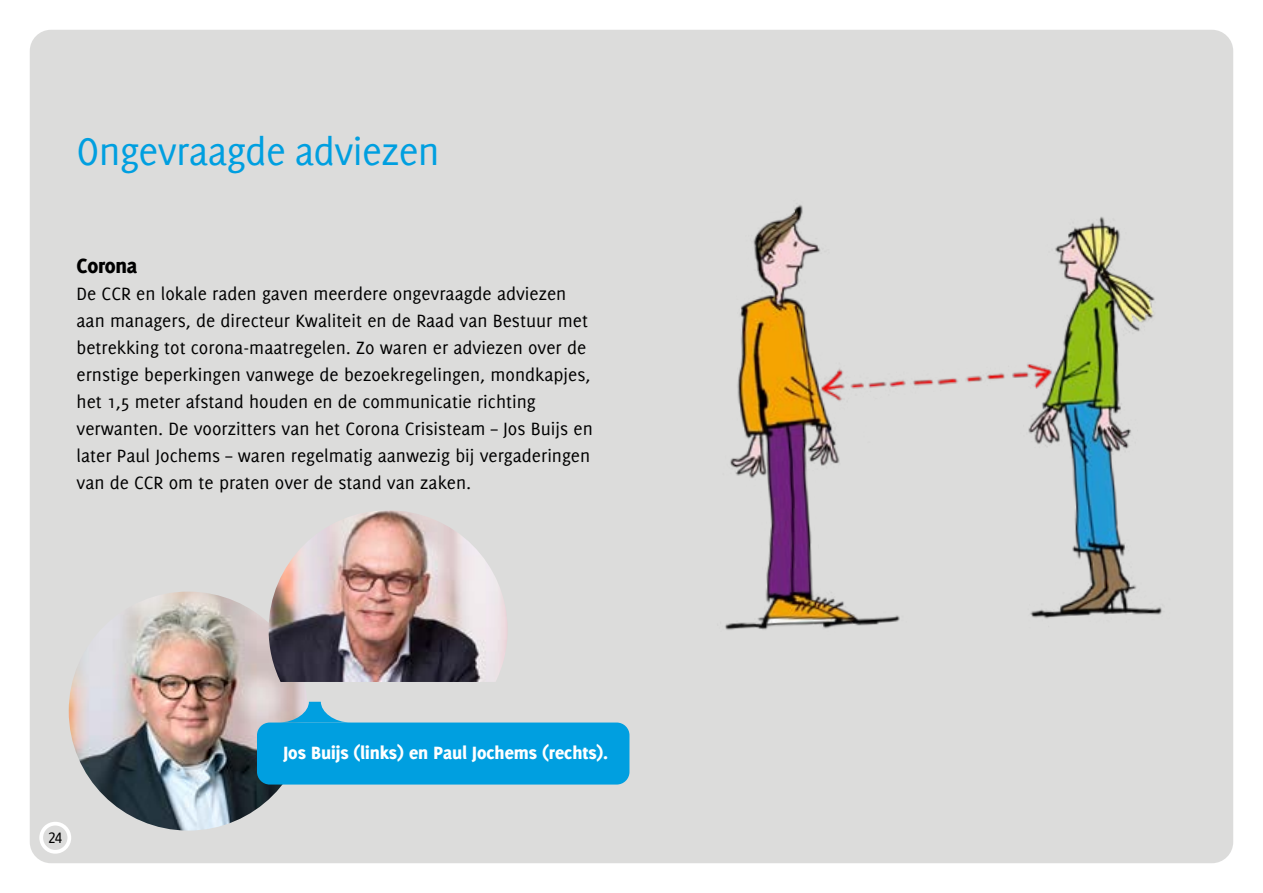
<style>
.page{position:relative;width:1263px;height:893px;background:#fff}
.page>*{position:absolute;margin:0;border:0;box-sizing:border-box;transform-origin:0 0}
.t1{font:42px "Delicious";letter-spacing:-.015em;color:#009fe0}
.t2{font:800 22.5px "Delicious";letter-spacing:-.015em;color:#000}
.t3{font:19.5px/27px "Delicious";color:#000}
.t4{font:800 19.5px "Delicious";color:#fff}
.t5{font:16.5px "Delicious Small Caps";color:#000}
</style>
<div class="page">
<div style="left:30px;top:30px;width:1203px;height:833px;background:#dcdcdb;border-radius:21px"></div>
<img style="left:69px;top:592px;width:239px;height:238px;border-radius:119px">
<img style="left:269px;top:510px;width:238px;height:172px">
<div style="left:257px;top:722px;width:372px;height:62px;background:#009fe0;border-radius:13px"></div>
<svg style="left:278px;top:702px;width:67px;height:20px"></svg>
<img style="left:725px;top:205px;width:437px;height:425px">
<svg style="left:864px;top:384px;width:156px;height:69px"></svg>
<div style="left:39px;top:822px;width:32px;height:32px;border:4px solid #fff;border-radius:50%"></div>
<h1 class="t1" style="left:77px;top:127px;width:365px">Ongevraagde adviezen</h1>
<p class="t2" style="left:77px;top:252px;width:62px">Corona</p>
<p class="t3" style="left:77px;top:280px;width:518px">De CCR en lokale raden gaven meerdere ongevraagde adviezen aan managers, de directeur Kwaliteit en de Raad van Bestuur met betrekking tot corona-maatregelen. Zo waren er adviezen over de ernstige beperkingen vanwege de bezoekregelingen, mondkapjes, het 1,5 meter afstand houden en de communicatie richting verwanten. De voorzitters van het Corona Crisisteam – Jos Buijs en later Paul Jochems – waren regelmatig aanwezig bij vergaderingen van de CCR om te praten over de stand van zaken.</p>
<p class="t5" style="left:48px;top:827px;width:16px">24</p>
<p class="t4" style="left:283px;top:741px;width:326px">Jos Buijs (links) en Paul Jochems (rechts).</p>
</div>
